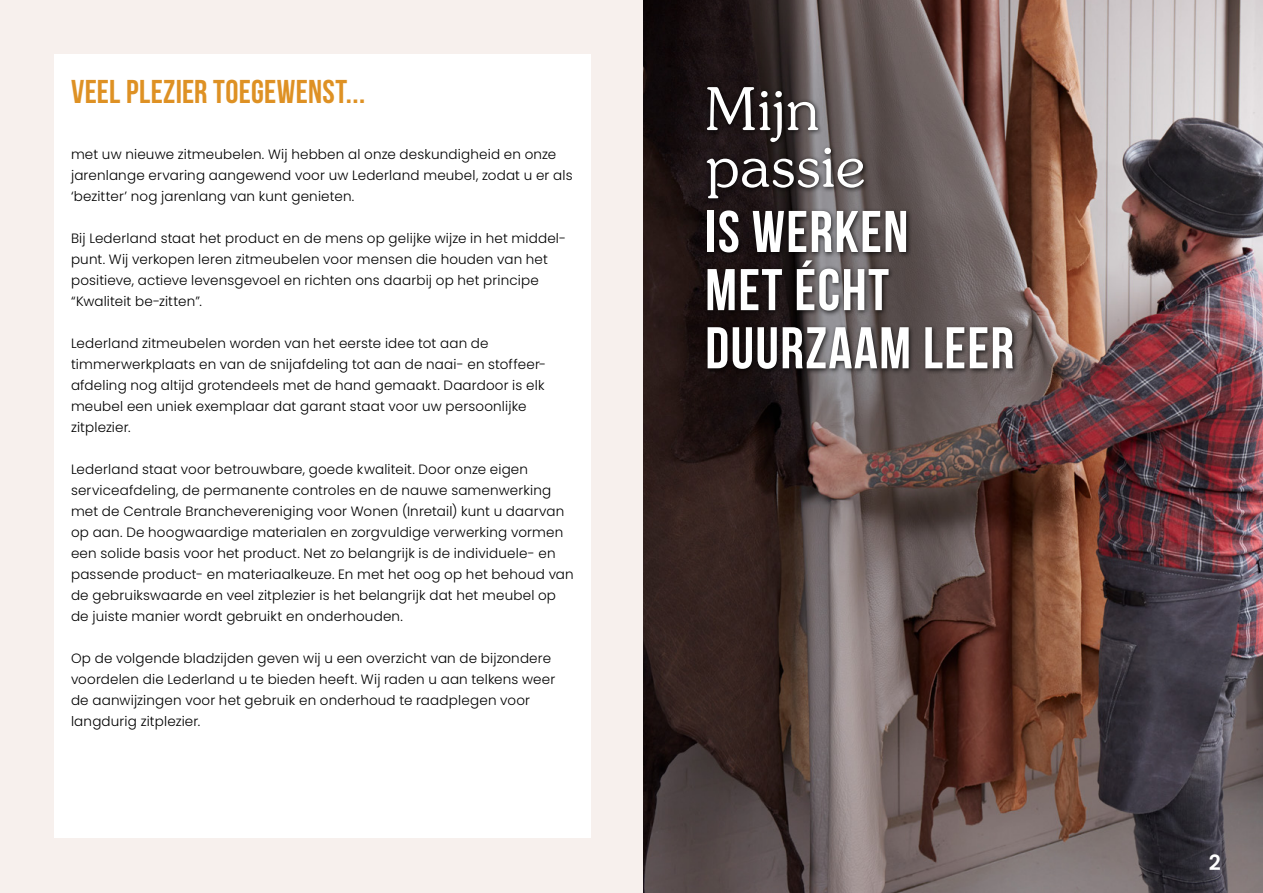
<style>
.page{position:relative;width:1263px;height:893px;background:#f7f0ed}
.page>*{position:absolute;margin:0;border:0;box-sizing:border-box;transform-origin:0 0}
.t1{font:700 58.65px/58.2px "Bebas Neue";letter-spacing:.025em;color:#fff}
.t2{font:300 58.65px/56.7px "Souvenir";letter-spacing:.02em;color:#fff}
.t3{font:700 33px "Bebas Neue";letter-spacing:.005em;color:#de9124}
.t4{font:600 21px "Poppins";color:#fff}
.t5{font:300 13.5px/21px "Poppins";letter-spacing:.015em;color:#000}
</style>
<div class="page">
<img style="left:643px;top:0;width:620px;height:893px">
<div style="left:55px;top:55px;width:536px;height:783px;background:#fff"></div>
<div style="left:702px;top:84px;width:317px;height:291px;background:#000;opacity:.75"></div>
<h2 class="t3" style="left:71px;top:74px;width:296px">VEEL PLEZIER TOEGEWENST...</h2>
<p class="t5" style="left:71px;top:144px;width:503px">met uw nieuwe zitmeubelen. Wij hebben al onze deskundigheid en onze jarenlange ervaring aangewend voor uw Lederland meubel, zodat u er als ‘bezitter’ nog jarenlang van kunt genieten.</p>
<p class="t5" style="left:71px;top:228px;width:497px">Bij Lederland staat het product en de mens op gelijke wijze in het middel&shy;punt. Wij verkopen leren zitmeubelen voor mensen die houden van het positieve, actieve levensgevoel en richten ons daarbij op het principe “Kwaliteit be-zitten”.</p>
<p class="t5" style="left:71px;top:333px;width:477px">Lederland zitmeubelen worden van het eerste idee tot aan de timmerwerkplaats en van de snijafdeling tot aan de naai- en stoffeer&shy;afdeling nog altijd grotendeels met de hand gemaakt. Daardoor is elk meubel een uniek exemplaar dat garant staat voor uw persoonlijke zitplezier.</p>
<p class="t5" style="left:71px;top:459px;width:504px">Lederland staat voor betrouwbare, goede kwaliteit. Door onze eigen serviceafdeling, de permanente controles en de nauwe samenwerking met de Centrale Branchevereniging voor Wonen (Inretail) kunt u daarvan op aan. De hoogwaardige materialen en zorgvuldige verwerking vormen een solide basis voor het product. Net zo belangrijk is de individuele- en passende product- en materiaalkeuze. En met het oog op het behoud van de gebruikswaarde en veel zitplezier is het belangrijk dat het meubel op de juiste manier wordt gebruikt en onderhouden.</p>
<p class="t5" style="left:71px;top:648px;width:486px">Op de volgende bladzijden geven wij u een overzicht van de bijzondere voordelen die Lederland u te bieden heeft. Wij raden u aan telkens weer de aanwijzingen voor het gebruik en onderhoud te raadplegen voor langdurig zitplezier.</p>
<h1 class="t2" style="left:705px;top:81px;width:162px">Mijn passie</h1>
<h1 class="t1" style="left:705px;top:202px;width:310px">IS WERKEN<br>MET ÉCHT<br>DUURZAAM LEER</h1>
<h3 class="t4" style="left:1209px;top:851px;width:14px">2</h3>
</div>
